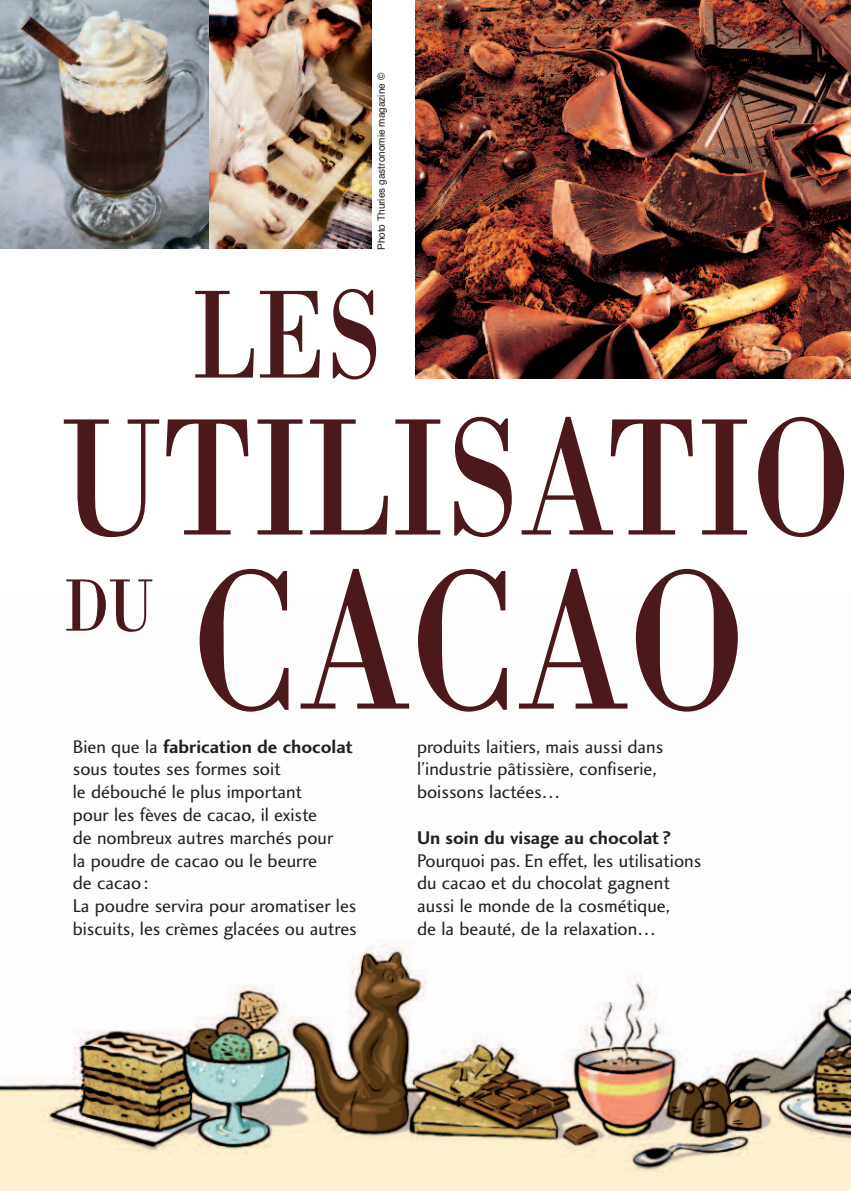
<style>
.page{position:relative;width:851px;height:1191px;background:#fff}
.page>*{position:absolute;margin:0;border:0;box-sizing:border-box;transform-origin:0 0}
.t1{font:204.4px "Bodoni";color:#4b181b;scale:.8 1}
.t2{font:172.2px "Bodoni";color:#4b181b;scale:.8 1}
.t3{font:129.8px "Bodoni";color:#4b181b;scale:.8 1}
.t4{font:76.6px "Bodoni";color:#4b181b;scale:.8 1}
.t5{font:19px/22.8px "Charlotte Sans Book Plain";color:#231f20}
.t6{font:19px "Charlotte Sans Bold Plain";color:#231f20}
.t7{font:10px "Helvetica";color:#231f20}
.s1{font-family:"Charlotte Sans Book Plain"}
</style>
<div class="page">
<img style="left:0;top:939px;width:850px;height:252px">
<img style="left:415px;top:0;width:435px;height:378px">
<img style="left:208px;top:0;width:163px;height:248px">
<img style="left:0;top:0;width:208px;height:248px">
<p class="t7" style="left:377px;top:250px;width:179px;rotate:-90deg">Photo Thuries gastronomie magazine ©</p>
<h3 class="t3" style="left:193px;top:257px;width:239px">LES</h3>
<h2 class="t2" style="left:62px;top:374px;width:987px">UTILISATIO</h2>
<h3 class="t4" style="left:65px;top:559px;width:112px">DU</h3>
<h1 class="t1" style="left:191px;top:518px;width:695px">CACAO</h1>
<p class="t6" style="left:73px;top:739px;width:281px"><span class="s1">Bien que la</span> fabrication de chocolat</p>
<p class="t5" style="left:73px;top:759px;width:285px">sous toutes ses formes soit<br>le débouché le plus important<br>pour les fèves de cacao, il existe<br>de nombreux autres marchés pour<br>la poudre de cacao ou le beurre<br>de cacao :<br>La poudre servira pour aromatiser les biscuits, les crèmes glacées ou autres</p>
<p class="t5" style="left:417px;top:736px;width:248px">produits laitiers, mais aussi dans l’industrie pâtissière, confiserie, boissons lactées…</p>
<p class="t6" style="left:417px;top:830px;width:255px">Un soin du visage au chocolat ?</p>
<p class="t5" style="left:417px;top:850px;width:286px">Pourquoi pas. En effet, les utilisations du cacao et du chocolat gagnent aussi le monde de la cosmétique,<br>de la beauté, de la relaxation…</p>
</div>
